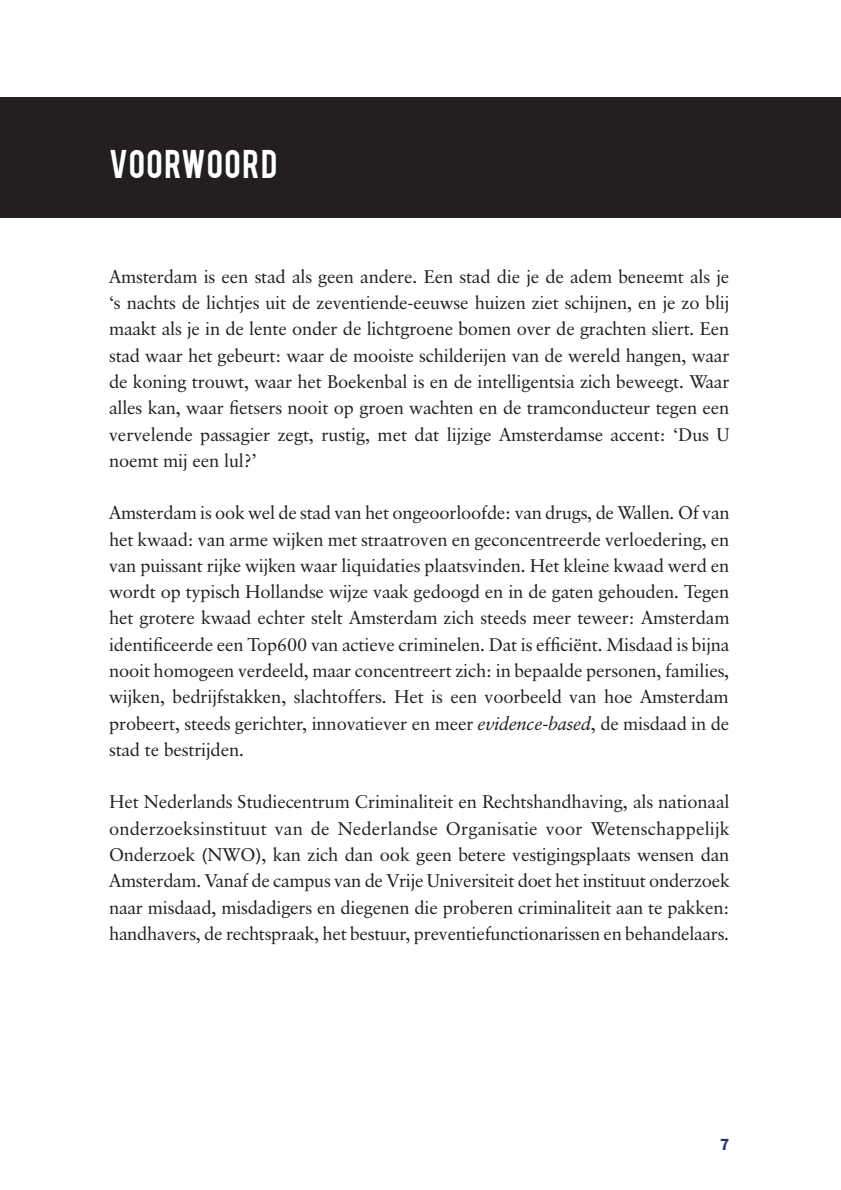
<style>
.page{position:relative;width:841px;height:1190px;background:#fff}
.page>*{position:absolute;margin:0;border:0;box-sizing:border-box;transform-origin:0 0}
.t1{font:31.5px "Bebas";letter-spacing:.045em;color:#fff}
.t2{font:18.38px/26.2px "Classical Garamond BT";letter-spacing:-.01em;color:#231f20;text-align:justify}
.t3{font:700 17.5px "Source Sans Pro";color:#2e2d7c}
.s1{font-style:italic}
</style>
<div class="page">
<div style="left:0;top:98px;width:841px;height:120px;background:#231f20"></div>
<h1 class="t1" style="left:109px;top:141px;width:170px">VOORWOORD</h1>
<p class="t2" style="left:109px;top:263px;width:622px">Amsterdam is een stad als geen andere. Een stad die je de adem beneemt als je ‘s nachts de lichtjes uit de zeventiende-eeuwse huizen ziet schijnen, en je zo blij maakt als je in de lente onder de lichtgroene bomen over de grachten sliert. Een stad waar het gebeurt: waar de mooiste schilderijen van de wereld hangen, waar de koning trouwt, waar het Boekenbal is en de intelligentsia zich beweegt. Waar alles kan, waar fietsers nooit op groen wachten en de tramconducteur tegen een vervelende passagier zegt, rustig, met dat lijzige Amsterdamse accent: ‘Dus U noemt mij een lul?’</p>
<p class="t2" style="left:109px;top:499px;width:622px">Amsterdam is ook wel de stad van het ongeoorloofde: van drugs, de Wallen. Of van het kwaad: van arme wijken met straatroven en geconcentreerde verloedering, en van puissant rijke wijken waar liquidaties plaatsvinden. Het kleine kwaad werd en wordt op typisch Hollandse wijze vaak gedoogd en in de gaten gehouden. Tegen het grotere kwaad echter stelt Amsterdam zich steeds meer teweer: Amsterdam identificeerde een Top600 van actieve criminelen. Dat is efficiënt. Misdaad is bijna nooit homogeen verdeeld, maar concentreert zich: in bepaalde personen, families, wijken, bedrijfstakken, slachtoffers. Het is een voorbeeld van hoe Amsterdam probeert, steeds gerichter, innovatiever en meer <span class="s1">evidence-based</span>, de misdaad in de stad te bestrijden.</p>
<p class="t2" style="left:109px;top:788px;width:622px">Het Nederlands Studiecentrum Criminaliteit en Rechtshandhaving, als nationaal onderzoeksinstituut van de Nederlandse Organisatie voor Wetenschappelijk Onderzoek (NWO), kan zich dan ook geen betere vestigingsplaats wensen dan Amsterdam. Vanaf de campus van de Vrije Universiteit doet het instituut onderzoek naar misdaad, misdadigers en diegenen die proberen criminaliteit aan te pakken: handhavers, de rechtspraak, het bestuur, preventiefunctionarissen en behandelaars.</p>
<p class="t3" style="left:720px;top:1131px;width:11px">7</p>
</div>
